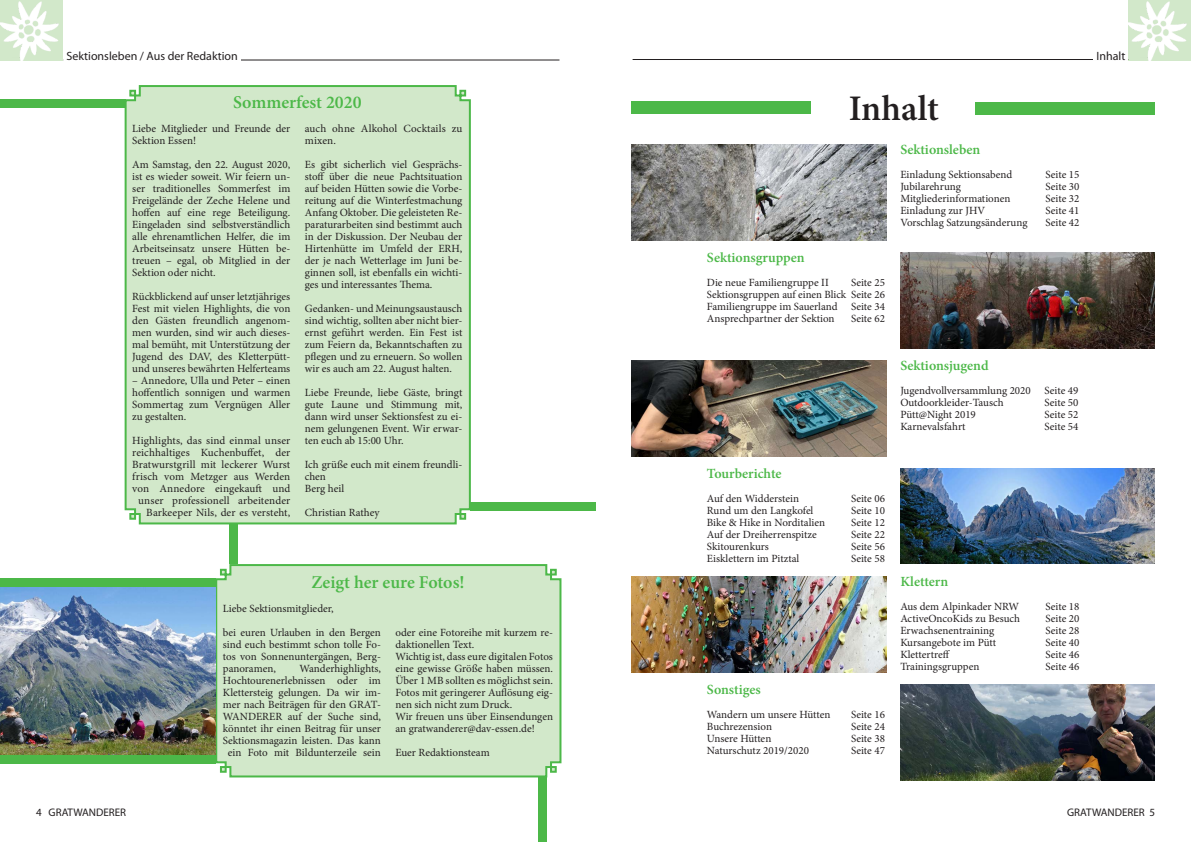
<style>
.page{position:relative;width:1191px;height:842px;background:#fff}
.page>*{position:absolute;margin:0;border:0;box-sizing:border-box;transform-origin:0 0}
.t1{font:600 36px "Minion Pro";color:#231f20}
.t2{font:600 18px "Minion Pro";color:#4cb848}
.t3{font:600 14px "Minion Pro";letter-spacing:-.005em;color:#4cb848}
.t4{font:12px "Myriad Pro";color:#231f20}
.t5{font:11px/12px "Minion Pro";color:#231f20;text-align:justify}
.t6{font:11px "Myriad Pro";color:#231f20}
</style>
<div class="page">
<div style="left:0;top:0;width:63px;height:60px;background:#d2e8ca"></div>
<img style="left:0;top:1px;width:59px;height:59px">
<div style="left:1128px;top:0;width:63px;height:60px;background:#d2e8ca"></div>
<img style="left:1128px;top:1px;width:59px;height:59px">
<hr style="left:64px;top:60px;width:495px;height:1px;background:#231f20">
<hr style="left:632px;top:59px;width:496px;height:1px;background:#231f20">
<div style="left:1093px;top:50px;width:35px;height:10px;background:#fff"></div>
<div style="left:631px;top:102px;width:179px;height:12px;background:#4cb848"></div>
<div style="left:975px;top:102px;width:180px;height:12px;background:#4cb848"></div>
<img style="left:631px;top:144px;width:255px;height:96px">
<img style="left:900px;top:252px;width:255px;height:96px">
<img style="left:631px;top:360px;width:255px;height:96px">
<img style="left:900px;top:468px;width:255px;height:96px">
<img style="left:631px;top:576px;width:255px;height:96px">
<img style="left:900px;top:684px;width:255px;height:96px">
<div style="left:214px;top:564px;width:348px;height:214px;background:#d2e8ca"></div>
<div style="left:124px;top:85px;width:348px;height:440px;background:#d2e8ca"></div>
<div style="left:0;top:99px;width:126px;height:9px;background:#4cb848"></div>
<div style="left:229px;top:524px;width:9px;height:40px;background:#4cb848"></div>
<div style="left:538px;top:777px;width:9px;height:65px;background:#4cb848"></div>
<div style="left:470px;top:502px;width:125px;height:8px;background:#4cb848"></div>
<div style="left:0;top:755px;width:215px;height:8px;background:#4cb848"></div>
<img style="left:0;top:587px;width:215px;height:168px">
<div style="left:0;top:578px;width:215px;height:9px;background:#4cb848"></div>
<p class="t4" style="left:67px;top:49px;width:173px">Sektionsleben / Aus der Redaktion</p>
<p class="t4" style="left:1096px;top:48px;width:30px">Inhalt</p>
<h2 class="t2" style="left:233px;top:90px;width:130px">Sommerfest 2020</h2>
<p class="t5" style="left:132px;top:123px;width:160px">Liebe Mitglieder und Freunde der<br>Sektion Essen!</p>
<p class="t5" style="left:132px;top:159px;width:160px">Am Samstag, den 22. August 2020, ist es wieder soweit. Wir feiern un&shy;ser traditionelles Sommerfest im Freigelände der Zeche Helene und hoffen auf eine rege Beteiligung.<br>Eingeladen sind selbstverständlich alle ehrenamtlichen Helfer, die im Arbeitseinsatz unsere Hütten be&shy;treuen – egal, ob Mitglied in der Sektion oder nicht.</p>
<p class="t5" style="left:132px;top:291px;width:160px">Rückblickend auf unser letztjähriges Fest mit vielen Highlights, die von den Gästen freundlich angenom&shy;men wurden, sind wir auch dieses&shy;mal bemüht, mit Unterstützung der Jugend des DAV, des Kletterpütt&shy;und unseres bewährten Helferteams</p>
<p class="t5" style="left:132px;top:375px;width:160px">– Annedore, Ulla und Peter – einen hoffentlich sonnigen und warmen Sommertag zum Vergnügen Aller zu gestalten.</p>
<p class="t5" style="left:132px;top:435px;width:160px;text-align:right">Highlights, das sind einmal unser reichhaltiges Kuchenbuffet, der<br>Bratwurstgrill mit leckerer Wurst frisch vom Metzger aus Werden von Annedore eingekauft und unser professionell arbeitender<br>Barkeeper Nils, der es versteht,</p>
<p class="t5" style="left:305px;top:123px;width:159px">auch ohne Alkohol Cocktails zu mixen.</p>
<p class="t5" style="left:305px;top:159px;width:159px">Es gibt sicherlich viel Gesprächs&shy;stoff über die neue Pachtsituation auf beiden Hütten sowie die Vorbe&shy;reitung auf die Winterfestmachung Anfang Oktober. Die geleisteten Re&shy;paraturarbeiten sind bestimmt auch in der Diskussion. Der Neubau der Hirtenhütte im Umfeld der ERH, der je nach Wetterlage im Juni be&shy;ginnen soll, ist ebenfalls ein wichti&shy;ges und interessantes Thema.</p>
<p class="t5" style="left:305px;top:303px;width:159px">Gedanken- und Meinungsaustausch sind wichtig, sollten aber nicht bier&shy;ernst geführt werden. Ein Fest ist zum Feiern da, Bekanntschaften zu pflegen und zu erneuern. So wollen wir es auch am 22. August halten.</p>
<p class="t5" style="left:305px;top:387px;width:159px">Liebe Freunde, liebe Gäste, bringt gute Laune und Stimmung mit, dann wird unser Sektionsfest zu ei&shy;nem gelungenen Event. Wir erwar&shy;ten euch ab 15:00 Uhr.</p>
<p class="t5" style="left:305px;top:459px;width:159px;text-align:left">Ich grüße euch mit einem freundli&shy;chen<br>Berg heil</p>
<p class="t5" style="left:305px;top:507px;width:76px">Christian Rathey</p>
<h2 class="t2" style="left:311px;top:570px;width:155px">Zeigt her eure Fotos!</h2>
<p class="t5" style="left:223px;top:597px;width:160px;line-height:24px">Liebe Sektionsmitglieder,<br>bei euren Urlauben in den Bergen</p>
<p class="t5" style="left:223px;top:639px;width:160px">sind euch bestimmt schon tolle Fo&shy;tos von Sonnenuntergängen, Berg&shy;panoramen,</p>
<p class="t5" style="left:395px;top:627px;width:159px;text-align:left">oder eine Fotoreihe mit kurzem re&shy;daktionellen Text.<br>Wichtig ist, dass eure digitalen Fotos eine gewisse Größe haben müssen.<br>Über 1 MB sollten es möglichst sein.<br>Fotos mit geringerer Auflösung eig&shy;nen sich nicht zum Druck.<br>Wir freuen uns über Einsendungen an gratwanderer@dav-essen.de!</p>
<p class="t5" style="left:395px;top:747px;width:96px">Euer Redaktionsteam</p>
<p class="t5" style="left:223px;top:663px;width:160px;text-align:right">Wanderhighlights,<br>Hochtourenerlebnissen oder im<br>Klettersteig gelungen. Da wir im&shy;mer nach Beiträgen für den GRAT-<br>WANDERER auf der Suche sind, könntet ihr einen Beitrag für unser<br>Sektionsmagazin leisten. Das kann ein Foto mit Bildunterzeile sein</p>
<h1 class="t1" style="left:848px;top:84px;width:92px">Inhalt</h1>
<p class="t3" style="left:707px;top:248px;width:99px">Sektionsgruppen</p>
<p class="t5" style="left:707px;top:277px;width:123px">Die neue Familiengruppe II</p>
<p class="t5" style="left:707px;top:277px;width:180px;text-indent:144px">Seite 25<br>Sektionsgruppen auf einen Blick Seite 26<br>Familiengruppe im Sauerland Seite 34<br>Ansprechpartner der Sektion</p>
<p class="t5" style="left:851px;top:313px;width:35px">Seite 62</p>
<p class="t3" style="left:707px;top:464px;width:76px">Tourberichte</p>
<p class="t5" style="left:707px;top:493px;width:94px">Auf den Widderstein</p>
<p class="t5" style="left:851px;top:493px;width:35px">Seite 06</p>
<p class="t5" style="left:707px;top:505px;width:108px">Rund um den Langkofel</p>
<p class="t5" style="left:851px;top:505px;width:35px">Seite 10</p>
<p class="t5" style="left:707px;top:517px;width:120px">Bike &amp; Hike in Norditalien</p>
<p class="t5" style="left:851px;top:517px;width:35px">Seite 12</p>
<p class="t5" style="left:707px;top:529px;width:111px">Auf der Dreiherrenspitze</p>
<p class="t5" style="left:851px;top:529px;width:35px">Seite 22</p>
<p class="t5" style="left:707px;top:541px;width:63px">Skitourenkurs</p>
<p class="t5" style="left:851px;top:541px;width:35px">Seite 56</p>
<p class="t5" style="left:707px;top:553px;width:94px">Eisklettern im Pitztal</p>
<p class="t5" style="left:851px;top:553px;width:35px">Seite 58</p>
<p class="t3" style="left:707px;top:680px;width:55px">Sonstiges</p>
<p class="t5" style="left:707px;top:709px;width:125px">Wandern um unsere Hütten</p>
<p class="t5" style="left:851px;top:709px;width:35px">Seite 16</p>
<p class="t5" style="left:707px;top:721px;width:67px">Buchrezension</p>
<p class="t5" style="left:851px;top:721px;width:35px">Seite 24</p>
<p class="t5" style="left:707px;top:733px;width:66px">Unsere Hütten</p>
<p class="t5" style="left:851px;top:733px;width:35px">Seite 38</p>
<p class="t5" style="left:707px;top:745px;width:104px">Naturschutz 2019/2020</p>
<p class="t5" style="left:851px;top:745px;width:35px">Seite 47</p>
<p class="t3" style="left:900px;top:140px;width:81px">Sektionsleben</p>
<p class="t5" style="left:900px;top:169px;width:114px">Einladung Sektionsabend</p>
<p class="t5" style="left:1045px;top:169px;width:35px">Seite 15</p>
<p class="t5" style="left:900px;top:181px;width:62px">Jubilarehrung</p>
<p class="t5" style="left:1045px;top:181px;width:35px">Seite 30</p>
<p class="t5" style="left:900px;top:193px;width:112px">Mitgliederinformationen</p>
<p class="t5" style="left:1045px;top:193px;width:35px">Seite 32</p>
<p class="t5" style="left:900px;top:205px;width:86px">Einladung zur JHV</p>
<p class="t5" style="left:1045px;top:205px;width:35px">Seite 41</p>
<p class="t5" style="left:900px;top:217px;width:129px">Vorschlag Satzungsänderung</p>
<p class="t5" style="left:1045px;top:217px;width:35px">Seite 42</p>
<p class="t3" style="left:900px;top:356px;width:90px">Sektionsjugend</p>
<p class="t5" style="left:900px;top:385px;width:180px">Jugendvollversammlung 2020 Seite 49<br>Outdoorkleider-Tausch</p>
<p class="t5" style="left:1044px;top:397px;width:35px">Seite 50</p>
<p class="t5" style="left:900px;top:409px;width:77px">Pütt@Night 2019</p>
<p class="t5" style="left:1044px;top:409px;width:35px">Seite 52</p>
<p class="t5" style="left:900px;top:421px;width:67px">Karnevalsfahrt</p>
<p class="t5" style="left:1044px;top:421px;width:35px">Seite 54</p>
<p class="t3" style="left:900px;top:572px;width:49px">Klettern</p>
<p class="t5" style="left:900px;top:601px;width:120px">Aus dem Alpinkader NRW</p>
<p class="t5" style="left:1045px;top:601px;width:35px">Seite 18</p>
<p class="t5" style="left:900px;top:613px;width:121px">ActiveOncoKids zu Besuch</p>
<p class="t5" style="left:1045px;top:613px;width:35px">Seite 20</p>
<p class="t5" style="left:900px;top:625px;width:95px">Erwachsenentraining</p>
<p class="t5" style="left:1045px;top:625px;width:35px">Seite 28</p>
<p class="t5" style="left:900px;top:637px;width:97px">Kursangebote im Pütt</p>
<p class="t5" style="left:1045px;top:637px;width:35px">Seite 40</p>
<p class="t5" style="left:900px;top:649px;width:51px">Klettertreff</p>
<p class="t5" style="left:1045px;top:649px;width:35px">Seite 46</p>
<p class="t5" style="left:900px;top:661px;width:81px">Trainingsgruppen</p>
<p class="t5" style="left:1045px;top:661px;width:35px">Seite 46</p>
<p class="t6" style="left:36px;top:806px;width:92px">4 GRATWANDERER</p>
<p class="t6" style="left:1067px;top:806px;width:89px">GRATWANDERER 5</p>
</div>
